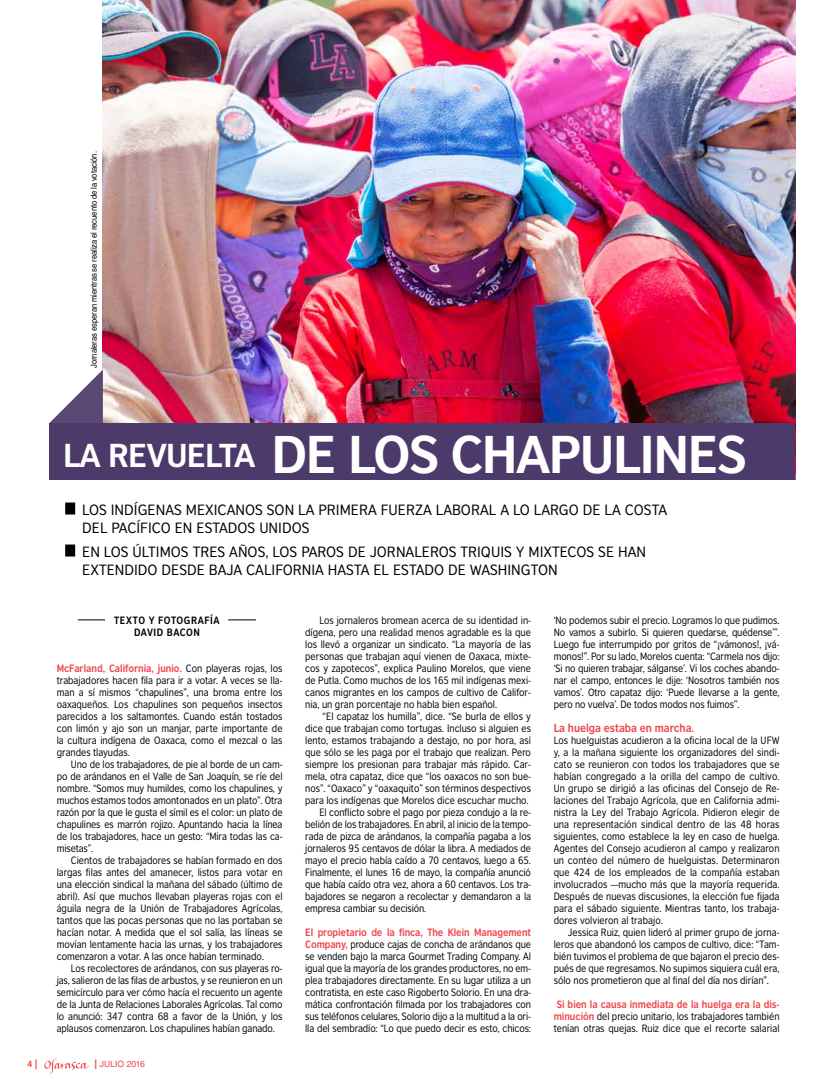
<style>
.page{position:relative;width:822px;height:1089px;background:#fff}
.page>*{position:absolute;margin:0;border:0;box-sizing:border-box;transform-origin:0 0}
.t1{font:700 50px "British Council Sans Tur";letter-spacing:-.03em;color:#fff}
.t2{font:14px/18px "British Council Sans Tur";color:#000}
.t3{font:700 11px "British Council Sans Tur";color:#ef454b;scale:.9 1}
.t4{font:10px/12px "British Council Sans Tur";color:#000;text-align:justify;scale:.9 1}
.t5{font:700 10px/12px "British Council Sans Tur";letter-spacing:.055em;color:#000;text-align:center;scale:.9 1}
.t6{font:8.7px "Helvetica LT Std";color:#ef454b}
.t7{font:700 8.7px "Helvetica LT Std";color:#ef454b}
.t8{font:8.5px "Helvetica LT Std";letter-spacing:-.01em;color:#000;scale:.9 1}
.s1{font-size:31.2px}
.s2{font-weight:700;color:#ef454b}
.s3{font-size:9.7px}
.s4{font-weight:700;font-size:9.7px}
</style>
<div class="page">
<img style="left:45px;top:1058px;width:45px;height:16px">
<img style="left:102px;top:0;width:693px;height:480px">
<div style="left:65px;top:503px;width:10px;height:12px;background:#000"></div>
<div style="left:65px;top:545px;width:10px;height:12px;background:#000"></div>
<svg style="left:49px;top:370px;width:54px;height:54px"></svg>
<div style="left:49px;top:424px;width:745px;height:56px;background:#4c3a6b"></div>
<svg style="left:78px;top:620px;width:27px;height:1px"></svg>
<svg style="left:228px;top:620px;width:28px;height:1px"></svg>
<p class="t8" style="left:89px;top:368px;width:242px;rotate:-90deg">Jornaleras esperan mientras se realiza el recuento de la votación.</p>
<h1 class="t1" style="left:63px;top:422px;width:685px"><span class="s1">LA REVUELTA</span> DE LOS CHAPULINES</h1>
<h2 class="t2" style="left:82px;top:500px;width:586px">LOS INDÍGENAS MEXICANOS SON LA PRIMERA FUERZA LABORAL A LO LARGO DE LA COSTA<br>DEL PACÍFICO EN ESTADOS UNIDOS</h2>
<h2 class="t2" style="left:82px;top:542px;width:565px">EN LOS ÚLTIMOS TRES AÑOS, LOS PAROS DE JORNALEROS TRIQUIS Y MIXTECOS SE HAN<br>EXTENDIDO DESDE BAJA CALIFORNIA HASTA EL ESTADO DE WASHINGTON</h2>
<p class="t5" style="left:114px;top:614px;width:119px">TEXTO Y FOTOGRAFÍA<br>DAVID BACON</p>
<p class="t4" style="left:57px;top:662px;width:252px"><span class="s2">McFarland, California, junio.</span> Con playeras rojas, los trabajadores hacen fila para ir a votar. A veces se lla&shy;man a sí mismos “chapulines”, una broma entre los oaxaqueños. Los chapulines son pequeños insectos parecidos a los saltamontes. Cuando están tostados con limón y ajo son un manjar, parte importante de la cultura indígena de Oaxaca, como el mezcal o las grandes tlayudas.</p>
<p class="t4" style="left:57px;top:758px;width:252px;text-indent:14px">Uno de los trabajadores, de pie al borde de un cam&shy;po de arándanos en el Valle de San Joaquín, se ríe del nombre. “Somos muy humildes, como los chapulines, y muchos estamos todos amontonados en un plato”. Otra razón por la que le gusta el símil es el color: un plato de chapulines es marrón rojizo. Apuntando hacia la línea de los trabajadores, hace un gesto: “Mira todas las ca&shy;misetas”.</p>
<p class="t4" style="left:57px;top:854px;width:252px;text-indent:14px">Cientos de trabajadores se habían formado en dos largas filas antes del amanecer, listos para votar en una elección sindical la mañana del sábado (último de abril). Así que muchos llevaban playeras rojas con el águila negra de la Unión de Trabajadores Agrícolas, tantos que las pocas personas que no las portaban se hacían notar. A medida que el sol salía, las líneas se movían lentamente hacia las urnas, y los trabajadores comenzaron a votar. A las once habían terminado.</p>
<p class="t4" style="left:57px;top:962px;width:252px;text-indent:14px">Los recolectores de arándanos, con sus playeras ro&shy;jas, salieron de las filas de arbustos, y se reunieron en un semicírculo para ver cómo hacía el recuento un agente de la Junta de Relaciones Laborales Agrícolas. Tal como lo anunció: 347 contra 68 a favor de la Unión, y los aplausos comenzaron. Los chapulines habían ganado.</p>
<p class="t7" style="left:27px;top:1059px;width:12px">4 <span class="s3">|</span></p>
<p class="t6" style="left:94px;top:1059px;width:52px"><span class="s4">|</span> JULIO 2016</p>
<p class="t4" style="left:305px;top:614px;width:252px;text-indent:14px">Los jornaleros bromean acerca de su identidad in&shy;dígena, pero una realidad menos agradable es la que los llevó a organizar un sindicato. “La mayoría de las personas que trabajan aquí vienen de Oaxaca, mixte&shy;cos y zapotecos”, explica Paulino Morelos, que viene de Putla. Como muchos de los 165 mil indígenas mexi&shy;canos migrantes en los campos de cultivo de Califor&shy;nia, un gran porcentaje no habla bien español.</p>
<p class="t4" style="left:323px;top:710px;width:233px">“El capataz los humilla”, dice. “Se burla de ellos y</p>
<p class="t4" style="left:305px;top:722px;width:252px">dice que trabajan como tortugas. Incluso si alguien es</p>
<p class="t4" style="left:305px;top:734px;width:252px">lento, estamos trabajando a destajo, no por hora, así</p>
<p class="t4" style="left:305px;top:746px;width:252px">que sólo se les paga por el trabajo que realizan. Pero</p>
<p class="t4" style="left:305px;top:758px;width:252px">siempre los presionan para trabajar más rápido. Car-</p>
<p class="t4" style="left:305px;top:770px;width:252px">mela, otra capataz, dice que “los oaxacos no son bue-</p>
<p class="t4" style="left:305px;top:782px;width:252px">nos”. “Oaxaco” y “oaxaquito” son términos despectivos</p>
<p class="t4" style="left:305px;top:794px;width:250px">para los indígenas que Morelos dice escuchar mucho.</p>
<p class="t4" style="left:319px;top:806px;width:237px">El conflicto sobre el pago por pieza condujo a la re-</p>
<p class="t4" style="left:305px;top:818px;width:252px">belión de los trabajadores. En abril, al inicio de la tempo-</p>
<p class="t4" style="left:305px;top:830px;width:252px">rada de pizca de arándanos, la compañía pagaba a los</p>
<p class="t4" style="left:305px;top:842px;width:252px">jornaleros 95 centavos de dólar la libra. A mediados de</p>
<p class="t4" style="left:305px;top:854px;width:252px">mayo el precio había caído a 70 centavos, luego a 65.</p>
<p class="t4" style="left:305px;top:866px;width:252px">Finalmente, el lunes 16 de mayo, la compañía anunció</p>
<p class="t4" style="left:305px;top:878px;width:252px">que había caído otra vez, ahora a 60 centavos. Los tra-</p>
<p class="t4" style="left:305px;top:890px;width:252px">bajadores se negaron a recolectar y demandaron a la</p>
<p class="t4" style="left:305px;top:902px;width:136px">empresa cambiar su decisión.</p>
<p class="t4" style="left:305px;top:926px;width:252px"><span class="s2">El propietario de la finca, The Klein Management Company,</span> produce cajas de concha de arándanos que se venden bajo la marca Gourmet Trading Company. Al igual que la mayoría de los grandes productores, no em&shy;plea trabajadores directamente. En su lugar utiliza a un contratista, en este caso Rigoberto Solorio. En una dra&shy;mática confrontación filmada por los trabajadores con sus teléfonos celulares, Solorio dijo a la multitud a la ori&shy;lla del sembradío: “Lo que puedo decir es esto, chicos:</p>
<p class="t4" style="left:554px;top:614px;width:252px">‘No podemos subir el precio. Logramos lo que pudimos.<br>No vamos a subirlo. Si quieren quedarse, quédense’”.<br>Luego fue interrumpido por gritos de “¡vámonos!, ¡vá&shy;monos!”. Por su lado, Morelos cuenta: “Carmela nos dijo: ‘Si no quieren trabajar, sálganse’. Vi los coches abando&shy;nar el campo, entonces le dije: ‘Nosotros también nos vamos’. Otro capataz dijo: ‘Puede llevarse a la gente, pero no vuelva’. De todos modos nos fuimos”.</p>
<p class="t3" style="left:554px;top:721px;width:158px">La huelga estaba en marcha.</p>
<p class="t4" style="left:554px;top:734px;width:252px">Los huelguistas acudieron a la oficina local de la UFW y, a la mañana siguiente los organizadores del sindi&shy;cato se reunieron con todos los trabajadores que se habían congregado a la orilla del campo de cultivo.<br>Un grupo se dirigió a las oficinas del Consejo de Re&shy;laciones del Trabajo Agrícola, que en California admi&shy;nistra la Ley del Trabajo Agrícola. Pidieron elegir de una representación sindical dentro de las 48 horas siguientes, como establece la ley en caso de huelga.<br>Agentes del Consejo acudieron al campo y realizaron un conteo del número de huelguistas. Determinaron que 424 de los empleados de la compañía estaban involucrados —mucho más que la mayoría requerida.<br>Después de nuevas discusiones, la elección fue fijada para el sábado siguiente. Mientras tanto, los trabaja&shy;dores volvieron al trabajo.</p>
<p class="t4" style="left:554px;top:926px;width:252px;text-indent:14px">Jessica Ruiz, quien lideró al primer grupo de jorna&shy;leros que abandonó los campos de cultivo, dice: “Tam&shy;bién tuvimos el problema de que bajaron el precio des&shy;pués de que regresamos. No supimos siquiera cuál era, sólo nos prometieron que al final del día nos dirían”.</p>
<p class="t4" style="left:554px;top:998px;width:252px;text-align:center"><span class="s2">Si bien la causa inmediata de la huelga era la dis&shy;minución</span> del precio unitario, los trabajadores también tenían otras quejas. Ruiz dice que el recorte salarial</p>
</div>
